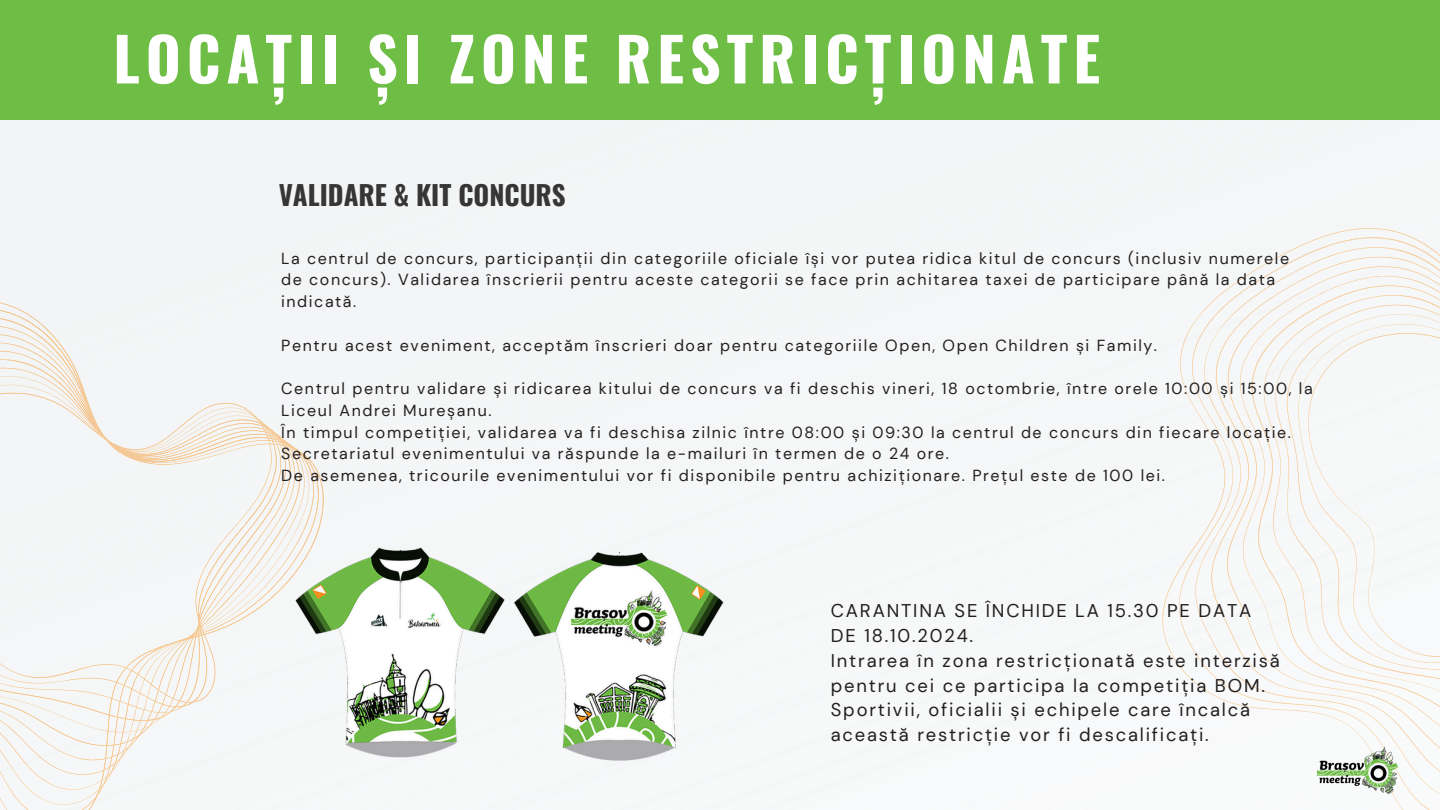
<style>
.page{position:relative;width:1440px;height:810px;background:#fff}
.page>*{position:absolute;margin:0;border:0;box-sizing:border-box;transform-origin:0 0}
.t1{font:700 60px "Oswald";letter-spacing:.1em;color:#fff}
.t2{font:700 27px "Oswald";color:#363636}
.t3{font:18.4px/24.9px "DM Sans";letter-spacing:.1em;color:#231f20}
.t4{font:16px/21.8px "DM Sans";letter-spacing:.1em;color:#231f20}
</style>
<div class="page">
<div style="left:0;top:0;width:1440px;height:120px;background:#6ebe45"></div>
<svg style="left:1161px;top:227px;width:279px;height:583px;fill:#f6f8f8"></svg>
<svg style="left:0;top:299px;width:324px;height:511px;fill:#f4f6f6"></svg>
<img style="left:291px;top:530px;width:434px;height:240px">
<img style="left:1298px;top:737px;width:119px;height:67px">
<h2 class="t1" style="left:113px;top:12px;width:988px">LOCAȚII ȘI ZONE RESTRICȚIONATE</h2>
<p class="t2" style="left:279px;top:174px;width:288px">VALIDARE &amp; KIT CONCURS</p>
<p class="t4" style="left:281px;top:247px;width:1010px">La centrul de concurs, participanții din categoriile oficiale își vor putea ridica kitul de concurs (inclusiv numerele de concurs). Validarea înscrierii pentru aceste categorii se face prin achitarea taxei de participare până la data indicată.</p>
<p class="t4" style="left:281px;top:334px;width:877px">Pentru acest eveniment, acceptăm înscrieri doar pentru categoriile Open, Open Children și Family.</p>
<p class="t4" style="left:281px;top:378px;width:1033px">Centrul pentru validare și ridicarea kitului de concurs va fi deschis vineri, 18 octombrie, între orele 10:00 și 15:00, la<br>Liceul Andrei Mureșanu.</p>
<p class="t4" style="left:281px;top:421px;width:1011px">În timpul competiției, validarea va fi deschisa zilnic între 08:00 și 09:30 la centrul de concurs din fiecare locație.<br>Secretariatul evenimentului va răspunde la e-mailuri în termen de o 24 ore.</p>
<p class="t4" style="left:281px;top:465px;width:885px">De asemenea, tricourile evenimentului vor fi disponibile pentru achiziționare. Prețul este de 100 lei.</p>
<p class="t3" style="left:831px;top:598px;width:450px">CARANTINA SE ÎNCHIDE LA 15.30 PE DATA DE 18.10.2024.<br>Intrarea în zona restricționată este interzisă pentru cei ce participa la competiția BOM.<br>Sportivii, oficialii și echipele care încalcă această restricție vor fi descalificați.</p>
</div>
